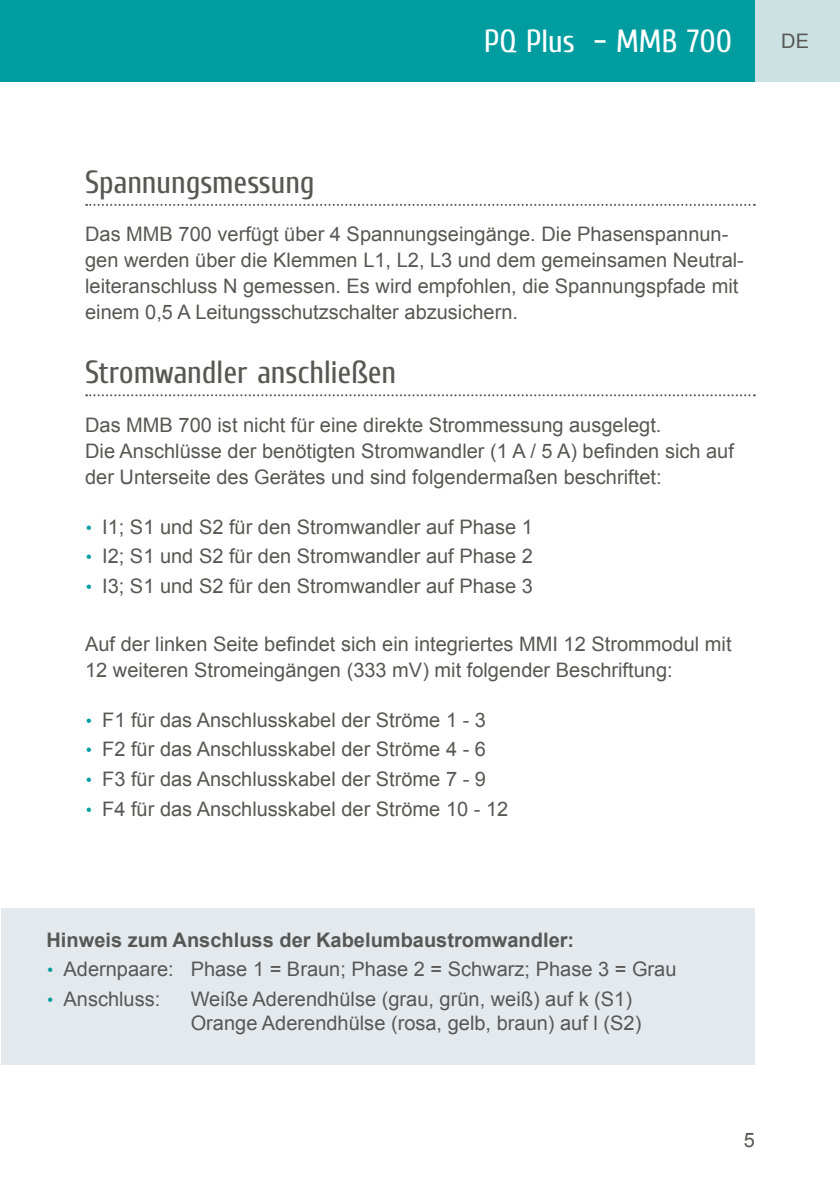
<style>
.page{position:relative;width:840px;height:1191px;background:#fff}
.page>*{position:absolute;margin:0;border:0;box-sizing:border-box;transform-origin:0 0}
.t1{font:32px "Cuprum";color:#575756}
.t2{font:32px "Cuprum";color:#fff}
.t3{font:20px/26px "Arial";color:#575756}
.t4{font:700 20px "Arial";color:#575756}
.s1{font-family:"Rubik";color:#009da0}
</style>
<div class="page">
<div style="left:0;top:0;width:839px;height:81px;background:#009da0"></div>
<div style="left:754px;top:0;width:85px;height:81px;background:#cce1e2"></div>
<svg style="left:86px;top:204px;width:668px;height:2px"></svg>
<svg style="left:86px;top:394px;width:668px;height:2px"></svg>
<div style="left:1px;top:908px;width:753px;height:157px;background:#e4e9ed"></div>
<h1 class="t2" style="left:484px;top:22px;width:249px">PQ Plus – MMB 700</h1>
<p class="t3" style="left:780px;top:28px;width:29px">DE</p>
<h1 class="t1" style="left:85px;top:163px;width:231px">Spannungsmessung</h1>
<p class="t3" style="left:85px;top:221px;width:660px">Das MMB 700 verfügt über 4 Spannungseingänge. Die Phasenspannun&shy;gen werden über die Klemmen L1, L2, L3 und dem gemeinsamen Neutral&shy;leiteranschluss N gemessen. Es wird empfohlen, die Spannungspfade mit einem 0,5 A Leitungsschutzschalter abzusichern.</p>
<h1 class="t1" style="left:85px;top:353px;width:312px">Stromwandler anschließen</h1>
<p class="t3" style="left:85px;top:412px;width:650px">Das MMB 700 ist nicht für eine direkte Strommessung ausgelegt.<br>Die Anschlüsse der benötigten Stromwandler (1 A / 5 A) befinden sich auf der Unterseite des Gerätes und sind folgendermaßen beschriftet:</p>
<p class="t3" style="left:85px;top:514px;width:449px"><span class="s1">•</span> I1; S1 und S2 für den Stromwandler auf Phase 1</p>
<p class="t3" style="left:85px;top:543px;width:449px"><span class="s1">•</span> I2; S1 und S2 für den Stromwandler auf Phase 2</p>
<p class="t3" style="left:85px;top:573px;width:449px"><span class="s1">•</span> I3; S1 und S2 für den Stromwandler auf Phase 3</p>
<p class="t3" style="left:85px;top:631px;width:647px">Auf der linken Seite befindet sich ein integriertes MMI 12 Strommodul mit<br>12 weiteren Stromeingängen (333 mV) mit folgender Beschriftung:</p>
<p class="t3" style="left:85px;top:707px;width:402px"><span class="s1">•</span> F1 für das Anschlusskabel der Ströme 1 - 3</p>
<p class="t3" style="left:85px;top:736px;width:402px"><span class="s1">•</span> F2 für das Anschlusskabel der Ströme 4 - 6</p>
<p class="t3" style="left:85px;top:766px;width:402px"><span class="s1">•</span> F3 für das Anschlusskabel der Ströme 7 - 9</p>
<p class="t3" style="left:85px;top:796px;width:424px"><span class="s1">•</span> F4 für das Anschlusskabel der Ströme 10 - 12</p>
<p class="t4" style="left:46px;top:926px;width:529px">Hinweis zum Anschluss der Kabelumbaustromwandler:</p>
<p class="t3" style="left:46px;top:956px;width:631px"><span class="s1">•</span> Adernpaare: Phase 1 = Braun; Phase 2 = Schwarz; Phase 3 = Grau</p>
<p class="t3" style="left:46px;top:986px;width:115px"><span class="s1">•</span> Anschluss:</p>
<p class="t3" style="left:190px;top:987px;width:452px;line-height:24px">Weiße Aderendhülse (grau, grün, weiß) auf k (S1)<br>Orange Aderendhülse (rosa, gelb, braun) auf l (S2)</p>
<p class="t3" style="left:743px;top:1127px;width:13px">5</p>
</div>
